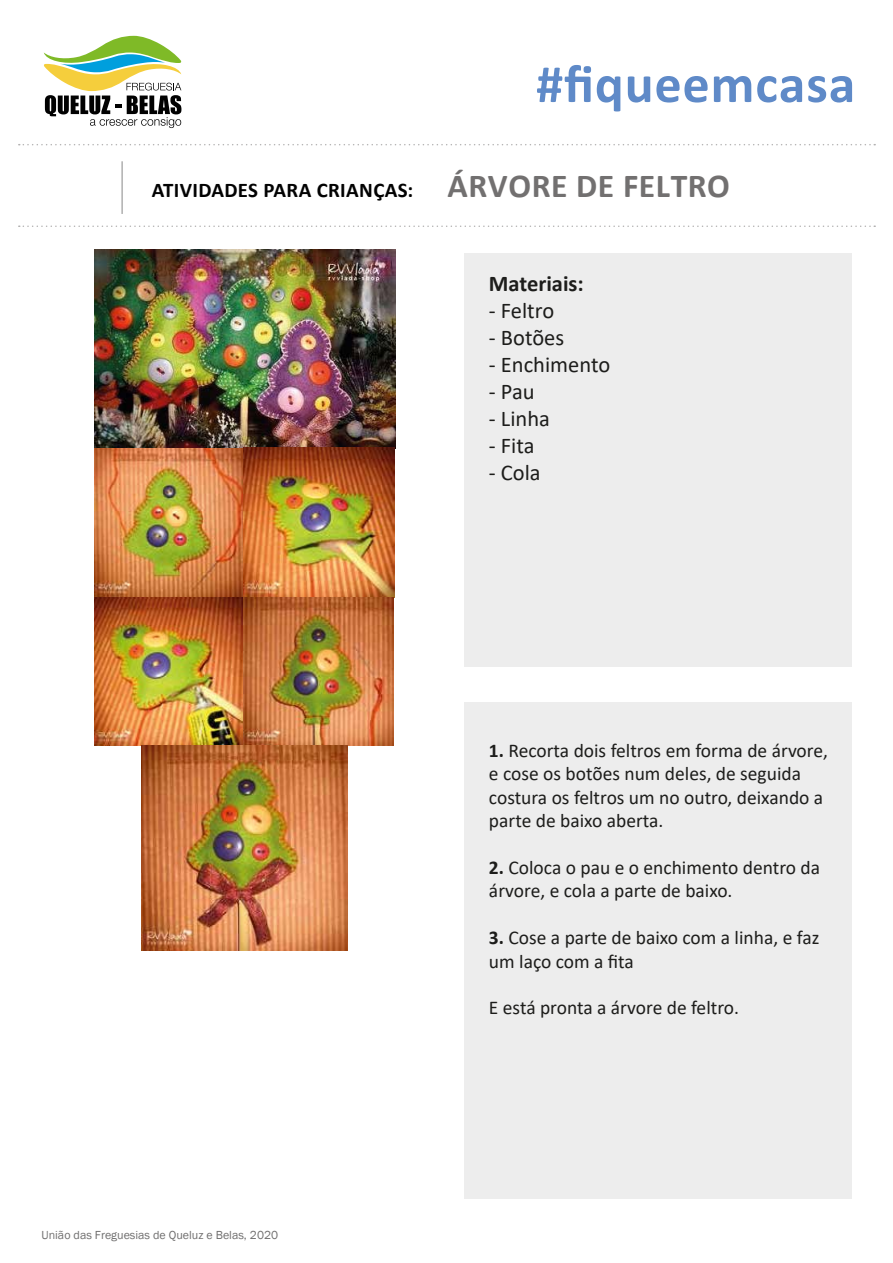
<style>
.page{position:relative;width:893px;height:1263px;background:#fff}
.page>*{position:absolute;margin:0;border:0;box-sizing:border-box;transform-origin:0 0}
.t1{font:700 54px "Calibri";letter-spacing:.015em;color:#5f8ac8}
.t2{font:700 33.6px "Calibri";letter-spacing:.015em;color:#727070}
.t3{font:22.5px "Calibri";color:#1d1d1b}
.t4{font:700 22.5px "Calibri";color:#1d1d1b}
.t5{font:700 20.85px "Calibri";letter-spacing:.015em;color:#020202}
.t6{font:19.5px/23.4px "Calibri";color:#1d1d1b}
.t7{font:12px "Franklin Gothic";color:#706f6f}
.s1{font-weight:700}
</style>
<div class="page">
<svg style="left:19px;top:144px;width:856px;height:1px"></svg>
<svg style="left:19px;top:225px;width:856px;height:2px"></svg>
<hr style="left:122px;top:161px;width:1px;height:53px;background:#878787">
<div style="left:464px;top:253px;width:387px;height:414px;background:#ededed"></div>
<div style="left:464px;top:702px;width:387px;height:496px;background:#ededed"></div>
<svg style="left:44px;top:36px;width:137px;height:92px"></svg>
<img style="left:94px;top:250px;width:301px;height:347px">
<img style="left:94px;top:597px;width:299px;height:149px">
<img style="left:141px;top:746px;width:207px;height:204px">
<p class="t5" style="left:152px;top:176px;width:263px">ATIVIDADES PARA CRIANÇAS:</p>
<h1 class="t1" style="left:536px;top:46px;width:321px">#fiqueemcasa</h1>
<h2 class="t2" style="left:448px;top:162px;width:284px">ÁRVORE DE FELTRO</h2>
<p class="t4" style="left:489px;top:268px;width:96px">Materiais:</p>
<p class="t3" style="left:489px;top:295px;width:67px">- Feltro</p>
<p class="t3" style="left:489px;top:322px;width:77px">- Botões</p>
<p class="t3" style="left:489px;top:349px;width:123px">- Enchimento</p>
<p class="t3" style="left:489px;top:376px;width:47px">- Pau</p>
<p class="t3" style="left:489px;top:403px;width:62px">- Linha</p>
<p class="t3" style="left:489px;top:430px;width:47px">- Fita</p>
<p class="t3" style="left:489px;top:457px;width:53px">- Cola</p>
<p class="t7" style="left:41px;top:1227px;width:238px">União das Freguesias de Queluz e Belas, 2020</p>
<p class="t6" style="left:489px;top:738px;width:341px"><span class="s1">1.</span> Recorta dois feltros em forma de árvore, e cose os botões num deles, de seguida costura os feltros um no outro, deixando a parte de baixo aberta.</p>
<p class="t6" style="left:489px;top:855px;width:333px"><span class="s1">2.</span> Coloca o pau e o enchimento dentro da árvore, e cola a parte de baixo.</p>
<p class="t6" style="left:489px;top:925px;width:332px"><span class="s1">3.</span> Cose a parte de baixo com a linha, e faz um laço com a fita</p>
<p class="t6" style="left:489px;top:996px;width:252px">E está pronta a árvore de feltro.</p>
</div>
